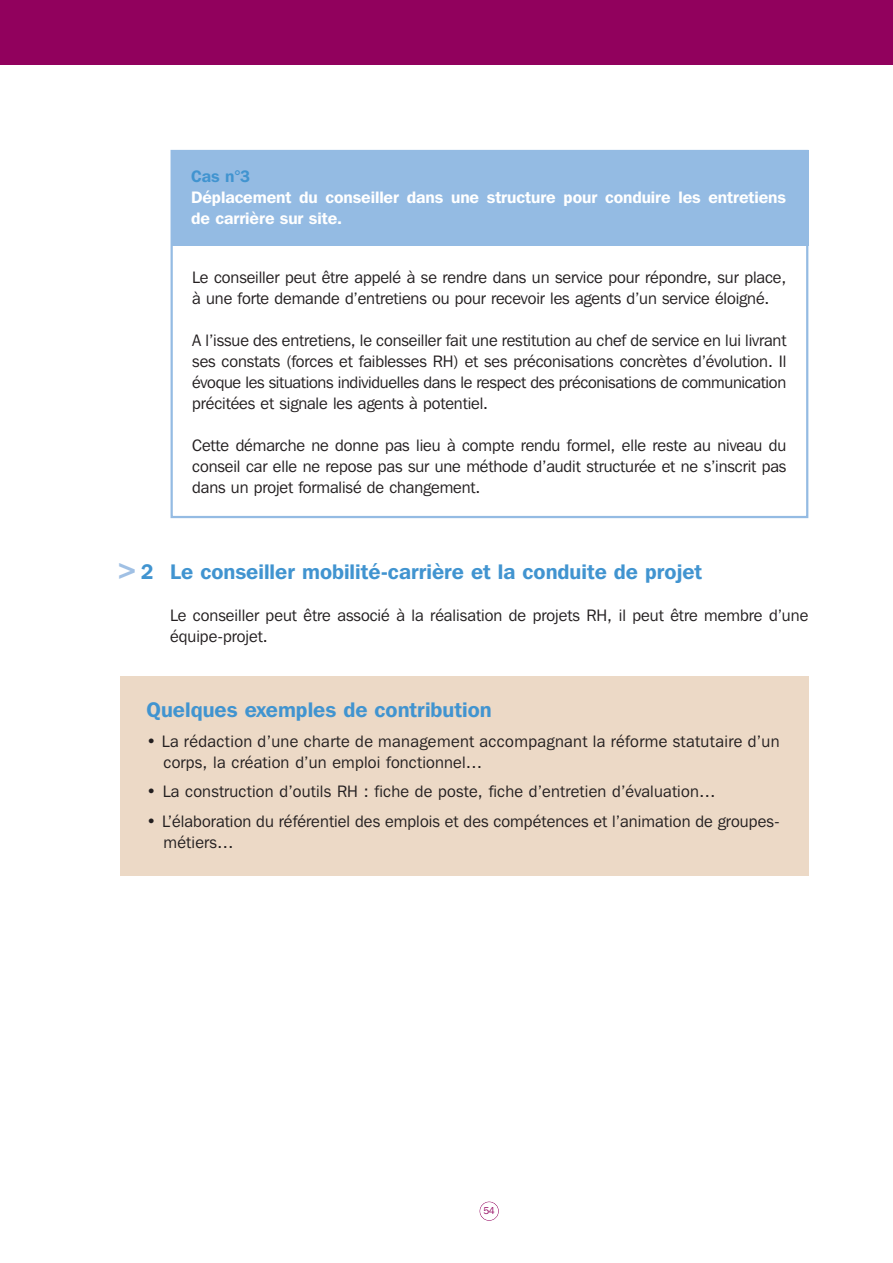
<style>
.page{position:relative;width:893px;height:1263px;background:#fff}
.page>*{position:absolute;margin:0;border:0;box-sizing:border-box;transform-origin:0 0}
.t1{font:800 27px "Franklin Gothic IT Cby BT";color:#a0c0e4}
.t2{font:600 21px "Franklin Gothic IT Cby BT";color:#4194d0}
.t3{font:16.5px/21px "Franklin Gothic IT Cby BT";color:#231f20}
.t4{font:16.5px/21px "Franklin Gothic IT Cby BT";letter-spacing:.025em;color:#231f20}
.t5{font:600 16.5px/21px "Franklin Gothic IT Cby BT";letter-spacing:-.005em;color:#fff}
.t6{font:600 16.5px "Franklin Gothic IT Cby BT";color:#4194d0}
.t7{font:9.75px "Franklin Gothic IT Cby BT";color:#91015d}
.s1{font-weight:600;font-size:21px;color:#4194d0}
</style>
<div class="page">
<div style="left:120px;top:676px;width:689px;height:199px;background:#ecd9c6"></div>
<div style="left:0;top:0;width:893px;height:64px;background:#91015d"></div>
<div style="left:480px;top:1201px;width:19px;height:20px;border:1px solid #91015d;border-radius:50%"></div>
<div style="left:171px;top:150px;width:638px;height:96px;background:#94bbe3"></div>
<p class="t6" style="left:191px;top:171px;width:60px">Cas n°3</p>
<p class="t5" style="left:191px;top:189px;width:596px">Déplacement du conseiller dans une structure pour conduire les entretiens de carrière sur site.</p>
<p class="t3" style="left:192px;top:268px;width:596px">Le conseiller peut être appelé à se rendre dans un service pour répondre, sur place, à une forte demande d’entretiens ou pour recevoir les agents d’un service éloigné.</p>
<p class="t3" style="left:192px;top:331px;width:596px;text-align:justify">A l’issue des entretiens, le conseiller fait une restitution au chef de service en lui livrant ses constats (forces et faiblesses RH) et ses préconisations concrètes d’évolution. Il évoque les situations individuelles dans le respect des préconisations de communication précitées et signale les agents à potentiel.</p>
<p class="t3" style="left:192px;top:436px;width:596px;text-align:justify">Cette démarche ne donne pas lieu à compte rendu formel, elle reste au niveau du conseil car elle ne repose pas sur une méthode d’audit structurée et ne s’inscrit pas dans un projet formalisé de changement.</p>
<h1 class="t1" style="left:116px;top:561px;width:39px">&gt;<span class="s1">2</span></h1>
<p class="t2" style="left:170px;top:565px;width:534px">Le conseiller mobilité-carrière et la conduite de projet</p>
<p class="t3" style="left:170px;top:606px;width:640px">Le conseiller peut être associé à la réalisation de projets RH, il peut être membre d’une équipe-projet.</p>
<p class="t2" style="left:147px;top:703px;width:347px">Quelques exemples de contribution</p>
<p class="t4" style="left:164px;top:732px;width:617px;text-indent:-17px">• La rédaction d’une charte de management accompagnant la réforme statutaire d’un corps, la création d’un emploi fonctionnel…</p>
<p class="t3" style="left:147px;top:782px;width:570px">• La construction d’outils RH : fiche de poste, fiche d’entretien d’évaluation…</p>
<p class="t3" style="left:164px;top:812px;width:618px;text-indent:-17px">• L’élaboration du référentiel des emplois et des compétences et l’animation de groupes&shy;métiers…</p>
<p class="t7" style="left:484px;top:1207px;width:13px">54</p>
</div>
